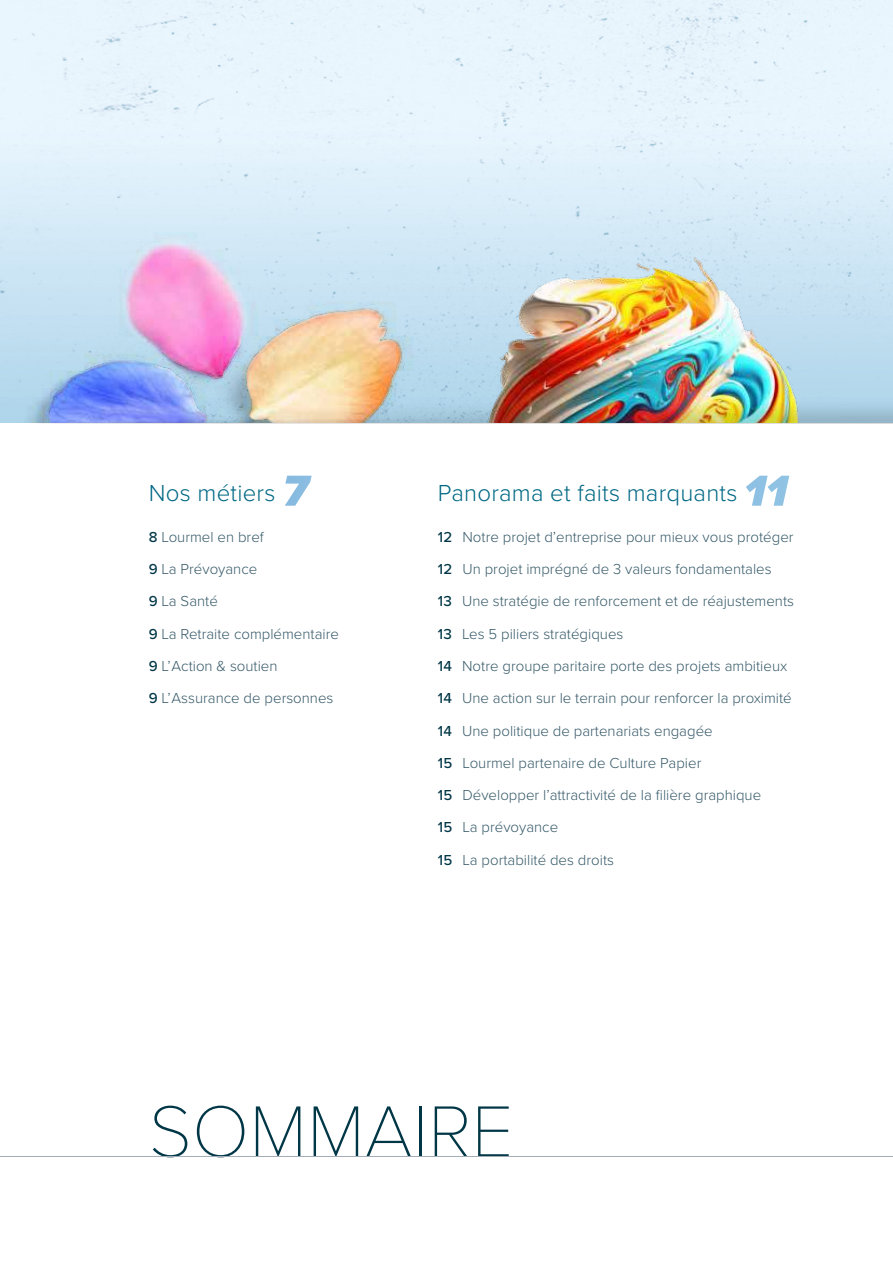
<style>
.page{position:relative;width:893px;height:1263px;background:#fff}
.page>*{position:absolute;margin:0;border:0;box-sizing:border-box;transform-origin:0 0}
.t1{font:100 75px "Proxima Nova T";color:#003747}
.t2{font:300 24px "Proxima Nova";letter-spacing:.01em;color:#006884}
.t3{font:300 15px/32.2px "Proxima Nova";color:#365968}
.s1{font-weight:900;font-style:italic;font-size:45px;color:#fff}
.s2{font-weight:500;color:#003747}
</style>
<div class="page">
<img style="left:0;top:0;width:893px;height:394px">
<img style="left:0;top:217px;width:431px;height:177px">
<img style="left:441px;top:217px;width:399px;height:177px">
<hr style="left:0;top:1156px;width:893px;height:1px;background:#a1adb7">
<img style="left:0;top:394px;width:893px;height:29px">
<h2 class="t2" style="left:149px;top:475px;width:161px">Nos métiers <span class="s1">7</span></h2>
<p class="t3" style="left:149px;top:520px;width:192px"><span class="s2">8</span> Lourmel en bref<br><span class="s2">9</span> La Prévoyance<br><span class="s2">9</span> La Santé<br><span class="s2">9</span> La Retraite complémentaire<br><span class="s2">9</span> L’ Action &amp; soutien<br><span class="s2">9</span> L’ Assurance de personnes</p>
<h2 class="t2" style="left:438px;top:475px;width:351px">Panorama et faits marquants <span class="s1">11</span></h2>
<p class="t3" style="left:438px;top:520px;width:358px"><span class="s2">12</span> Notre projet d’entreprise pour mieux vous protéger <span class="s2">12</span> Un projet imprégné de 3 valeurs fondamentales<br><span class="s2">13</span> Une stratégie de renforcement et de réajustements <span class="s2">13</span> Les 5 piliers stratégiques<br><span class="s2">14</span> Notre groupe paritaire porte des projets ambitieux <span class="s2">14</span> Une action sur le terrain pour renforcer la proximité <span class="s2">14</span> Une politique de partenariats engagée<br><span class="s2">15</span> Lourmel partenaire de Culture Papier<br><span class="s2">15</span> Développer l’attractivité de la filière graphique<br><span class="s2">15</span> La prévoyance<br><span class="s2">15</span> La portabilité des droits</p>
<h1 class="t1" style="left:149px;top:1075px;width:366px">SOMMAIRE</h1>
</div>
